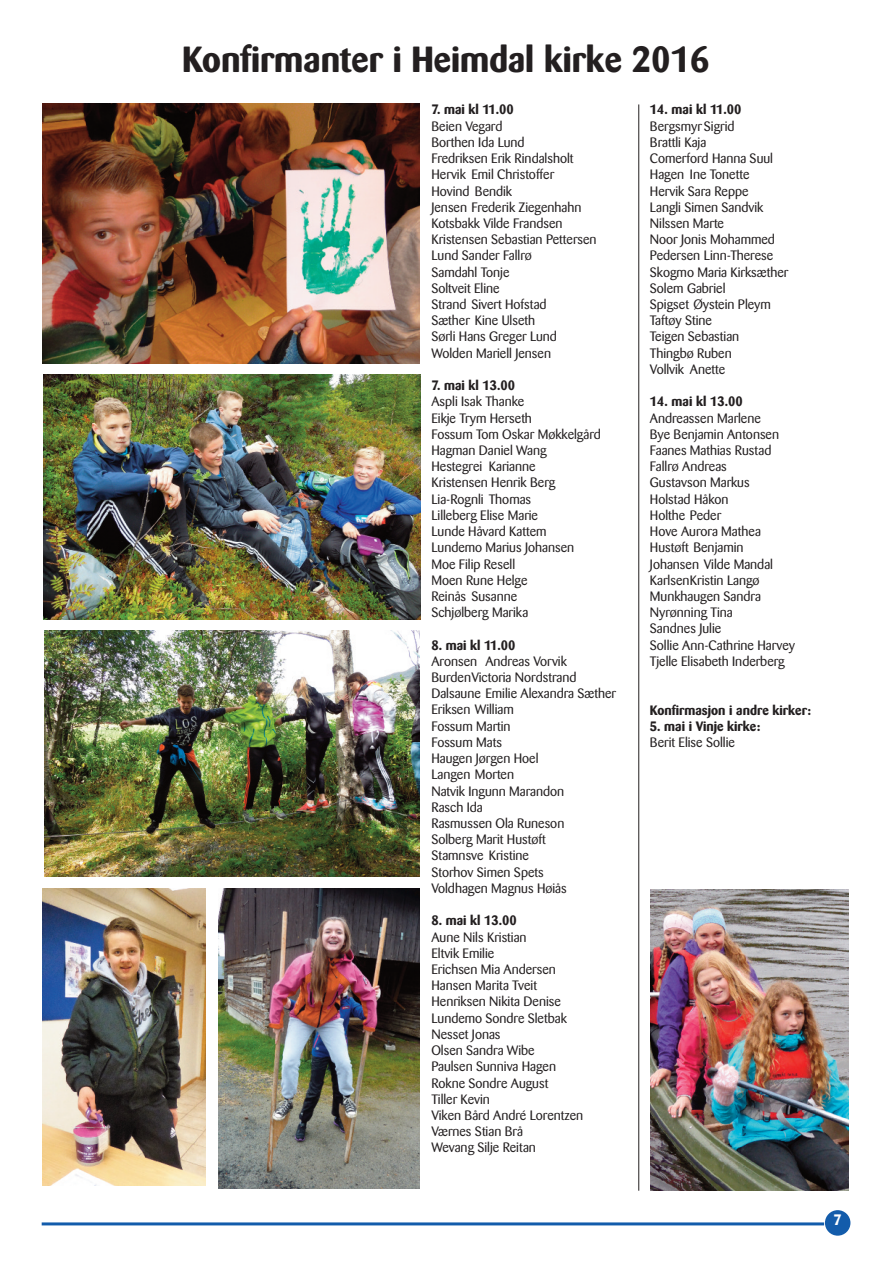
<style>
.page{position:relative;width:893px;height:1263px;background:#fff}
.page>*{position:absolute;margin:0;border:0;box-sizing:border-box;transform-origin:0 0}
.t1{font:700 36px "Barmeno";color:#231f20}
.t2{font:700 15px "Barmeno";color:#fff}
.t3{font:13.5px/16.2px "Barmeno";color:#231f20}
.t4{font:700 13.5px "Barmeno";color:#231f20}
</style>
<div class="page">
<hr style="left:42px;top:1222px;width:782px;height:3px;background:#135cab">
<div style="left:825px;top:1210px;width:25px;height:26px;background:#135cab;border-radius:50%"></div>
<hr style="left:638px;top:104px;width:1px;height:1087px;background:#231f20">
<img style="left:43px;top:104px;width:377px;height:259px">
<img style="left:44px;top:374px;width:377px;height:246px">
<img style="left:45px;top:630px;width:374px;height:246px">
<img style="left:43px;top:889px;width:162px;height:296px">
<img style="left:651px;top:890px;width:198px;height:301px">
<img style="left:218px;top:888px;width:201px;height:300px">
<h1 class="t1" style="left:182px;top:41px;width:529px">Konfirmanter i Heimdal kirke 2016</h1>
<p class="t4" style="left:431px;top:103px;width:84px">7. mai kl 11.00</p>
<p class="t3" style="left:431px;top:119px;width:167px">Beien Vegard<br>Borthen Ida Lund<br>Fredriksen Erik Rindalsholt<br>Hervik Emil Christoffer<br>Hovind Bendik<br>Jensen Frederik Ziegenhahn<br>Kotsbakk Vilde Frandsen<br>Kristensen Sebastian Pettersen<br>Lund Sander Fallrø<br>Samdahl Tonje<br>Soltveit Eline<br>Strand Sivert Hofstad<br>Sæther Kine Ulseth<br>Sørli Hans Greger Lund<br>Wolden Mariell Jensen</p>
<p class="t4" style="left:431px;top:379px;width:85px">7. mai kl 13.00</p>
<p class="t3" style="left:431px;top:395px;width:171px">Aspli Isak Thanke<br>Eikje Trym Herseth<br>Fossum Tom Oskar Møkkelgård<br>Hagman Daniel Wang<br>Hestegrei Karianne<br>Kristensen Henrik Berg<br>Lia-Rognli Thomas<br>Lilleberg Elise Marie<br>Lunde Håvard Kattem<br>Lundemo Marius Johansen<br>Moe Filip Resell<br>Moen Rune Helge<br>Reinås Susanne<br>Schjølberg Marika</p>
<p class="t4" style="left:431px;top:638px;width:86px">8. mai kl 11.00</p>
<p class="t3" style="left:431px;top:654px;width:186px">Aronsen Andreas Vorvik<br>BurdenVictoria Nordstrand<br>Dalsaune Emilie Alexandra Sæther<br>Eriksen William<br>Fossum Martin<br>Fossum Mats<br>Haugen Jørgen Hoel<br>Langen Morten<br>Natvik Ingunn Marandon<br>Rasch Ida<br>Rasmussen Ola Runeson<br>Solberg Marit Hustøft<br>Stamnsve Kristine<br>Storhov Simen Spets<br>Voldhagen Magnus Høiås</p>
<p class="t4" style="left:431px;top:914px;width:87px">8. mai kl 13.00</p>
<p class="t3" style="left:431px;top:930px;width:153px">Aune Nils Kristian<br>Eltvik Emilie<br>Erichsen Mia Andersen<br>Hansen Marita Tveit<br>Henriksen Nikita Denise<br>Lundemo Sondre Sletbak<br>Nesset Jonas<br>Olsen Sandra Wibe<br>Paulsen Sunniva Hagen<br>Rokne Sondre August<br>Tiller Kevin<br>Viken Bård André Lorentzen<br>Værnes Stian Brå<br>Wevang Silje Reitan</p>
<p class="t4" style="left:650px;top:103px;width:93px">14. mai kl 11.00</p>
<p class="t3" style="left:650px;top:119px;width:140px">Bergsmyr Sigrid<br>Brattli Kaja<br>Comerford Hanna Suul<br>Hagen Ine Tonette<br>Hervik Sara Reppe<br>Langli Simen Sandvik<br>Nilssen Marte<br>Noor Jonis Mohammed<br>Pedersen Linn-Therese<br>Skogmo Maria Kirksæther<br>Solem Gabriel<br>Spigset Øystein Pleym<br>Taftøy Stine<br>Teigen Sebastian<br>Thingbø Ruben<br>Vollvik Anette</p>
<p class="t4" style="left:650px;top:395px;width:94px">14. mai kl 13.00</p>
<p class="t3" style="left:650px;top:411px;width:147px">Andreassen Marlene<br>Bye Benjamin Antonsen<br>Faanes Mathias Rustad<br>Fallrø Andreas<br>Gustavson Markus<br>Holstad Håkon<br>Holthe Peder<br>Hove Aurora Mathea<br>Hustøft Benjamin<br>Johansen Vilde Mandal<br>KarlsenKristin Langø<br>Munkhaugen Sandra<br>Nyrønning Tina<br>Sandnes Julie<br>Sollie Ann-Cathrine Harvey<br>Tjelle Elisabeth Inderberg</p>
<p class="t4" style="left:650px;top:703px;width:162px">Konfirmasjon i andre kirker:</p>
<p class="t4" style="left:650px;top:719px;width:112px">5. mai i Vinje kirke:</p>
<p class="t3" style="left:650px;top:735px;width:87px">Berit Elise Sollie</p>
<p class="t2" style="left:834px;top:1212px;width:10px">7</p>
</div>
